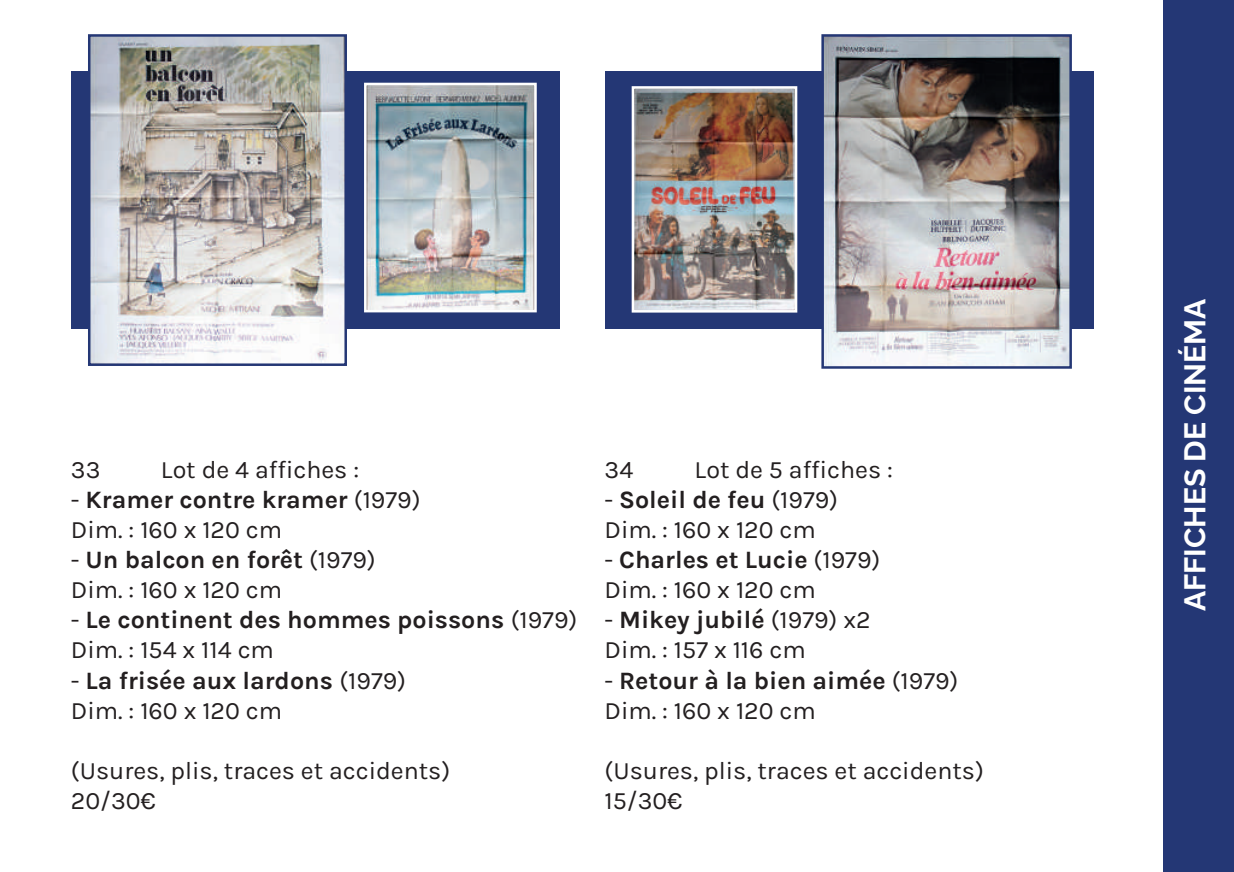
<style>
.page{position:relative;width:1234px;height:872px;background:#fff}
.page>*{position:absolute;margin:0;border:0;box-sizing:border-box;transform-origin:0 0}
.t1{font:700 30px "Raleway";color:#fff}
.t2{font:25px/30px "Karla";color:#231f20}
.t3{font:700 25px/30px "Karla";color:#231f20}
.s1{font-weight:700}
.s2{font-weight:400}
</style>
<div class="page">
<div style="left:1162px;top:0;width:71px;height:872px;background:#243775"></div>
<div style="left:604px;top:71px;width:489px;height:257px;background:#243775"></div>
<div style="left:71px;top:71px;width:488px;height:257px;background:#243775"></div>
<img style="left:91px;top:37px;width:253px;height:326px">
<div style="left:88px;top:34px;width:259px;height:332px;border:2px solid #243775"></div>
<img style="left:367px;top:86px;width:166px;height:223px">
<div style="left:364px;top:83px;width:172px;height:229px;border:2px solid #fff"></div>
<img style="left:824px;top:37px;width:244px;height:329px">
<div style="left:821px;top:34px;width:250px;height:335px;border:2px solid #243775"></div>
<img style="left:634px;top:89px;width:160px;height:220px">
<div style="left:631px;top:86px;width:166px;height:226px;border:2px solid #fff"></div>
<p class="t2" style="left:71px;top:454px;width:31px">33</p>
<p class="t2" style="left:161px;top:454px;width:200px">Lot de 4 affiches :</p>
<p class="t2" style="left:71px;top:484px;width:351px">- <span class="s1">Kramer contre kramer</span> (1979)<br>Dim. : 160 x 120 cm</p>
<p class="t2" style="left:71px;top:544px;width:306px">- <span class="s1">Un balcon en forêt</span> (1979)<br>Dim. : 160 x 120 cm</p>
<p class="t3" style="left:71px;top:604px;width:508px"><span class="s2">-</span> Le continent des hommes poissons <span class="s2">(1979)<br>Dim. : 154 x 114 cm</span></p>
<p class="t2" style="left:71px;top:664px;width:336px">- <span class="s1">La frisée aux lardons</span> (1979)<br>Dim. : 160 x 120 cm</p>
<p class="t2" style="left:71px;top:754px;width:381px">(Usures, plis, traces et accidents)<br>20/30€</p>
<p class="t2" style="left:604px;top:454px;width:30px">34</p>
<p class="t2" style="left:694px;top:454px;width:200px">Lot de 5 affiches :</p>
<p class="t2" style="left:604px;top:484px;width:235px">- <span class="s1">Soleil de feu</span> (1979)<br>Dim. : 160 x 120 cm</p>
<p class="t2" style="left:604px;top:544px;width:277px">- <span class="s1">Charles et Lucie</span> (1979)<br>Dim. : 160 x 120 cm</p>
<p class="t2" style="left:604px;top:604px;width:267px">- <span class="s1">Mikey jubilé</span> (1979) x2<br>Dim. : 157 x 116 cm</p>
<p class="t2" style="left:604px;top:664px;width:355px">- <span class="s1">Retour à la bien aimée</span> (1979)<br>Dim. : 160 x 120 cm</p>
<p class="t2" style="left:604px;top:754px;width:381px">(Usures, plis, traces et accidents)<br>15/30€</p>
<p class="t1" style="left:1170px;top:611px;width:314px;rotate:-90deg">AFFICHES DE CINÉMA</p>
</div>
